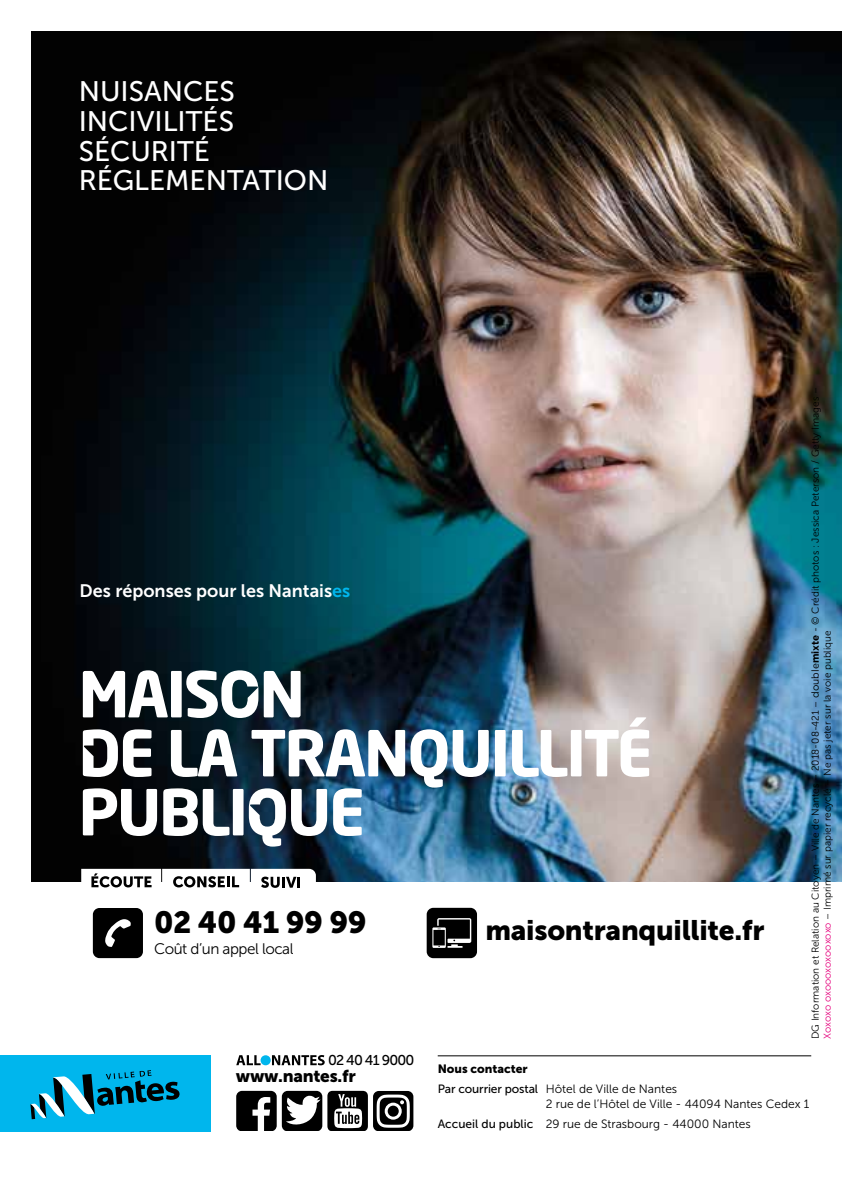
<style>
.page{position:relative;width:842px;height:1191px;background:#fff}
.page>*{position:absolute;margin:0;border:0;box-sizing:border-box;transform-origin:0 0}
.t1{font:30.4px "Museo Sans 900";letter-spacing:-.01em;color:#000}
.t2{font:28.2px/29.6px "Museo Sans 500";color:#fff}
.t3{font:28px "Museo Sans 900";letter-spacing:-.01em;color:#000}
.t4{font:18px "Museo Sans 700";color:#fff}
.t5{font:17.2px "Museo Sans 900";letter-spacing:-.015em;color:#000}
.t6{font:15.2px "Museo Sans 300";letter-spacing:-.03em;color:#000}
.t7{font:14.2px "Museo Sans 500";letter-spacing:-.06em;color:#000}
.t8{font:12px/14.4px "Museo Sans 300";color:#000}
.t9{font:12px "Museo Sans 900";color:#000}
.t10{font:10px/12px "Museo Sans 300";color:#000}
.s1{color:#00b6ed}
.s2{font-family:"Gotham"}
.s3{font-family:"Gotham";font-weight:700}
.s4{color:#e6007d}
.s5{font-family:"Museo Sans 500"}
</style>
<div class="page">
<div style="left:0;top:1054px;width:211px;height:77px;background:#00b6ed"></div>
<svg style="left:30px;top:1070px;width:150px;height:49px"></svg>
<svg style="left:236px;top:1055px;width:89px;height:10px"></svg>
<svg style="left:236px;top:1090px;width:177px;height:40px"></svg>
<hr style="left:438px;top:1055px;width:373px;height:1px;background:#000">
<img style="left:31px;top:32px;width:811px;height:850px">
<svg style="left:93px;top:908px;width:50px;height:50px;background:#1c1c1c"></svg>
<svg style="left:427px;top:907px;width:50px;height:51px;background:#262626"></svg>
<svg style="left:83px;top:670px;width:85px;height:47px"></svg>
<svg style="left:264px;top:671px;width:37px;height:46px"></svg>
<svg style="left:83px;top:729px;width:69px;height:48px"></svg>
<svg style="left:186px;top:670px;width:72px;height:48px"></svg>
<svg style="left:83px;top:788px;width:74px;height:48px"></svg>
<div style="left:171px;top:671px;width:11px;height:46px;background:#fff"></div>
<svg style="left:512px;top:730px;width:55px;height:47px"></svg>
<div style="left:495px;top:730px;width:11px;height:46px;background:#fff"></div>
<svg style="left:453px;top:730px;width:36px;height:47px"></svg>
<div style="left:571px;top:730px;width:10px;height:46px;background:#fff"></div>
<svg style="left:171px;top:729px;width:66px;height:48px"></svg>
<svg style="left:585px;top:717px;width:64px;height:60px"></svg>
<div style="left:233px;top:789px;width:11px;height:46px;background:#fff"></div>
<svg style="left:163px;top:788px;width:66px;height:48px"></svg>
<img style="left:249px;top:729px;width:198px;height:117px">
<svg style="left:81px;top:869px;width:235px;height:19px"></svg>
<h2 class="t2" style="left:79px;top:77px;width:251px">NUISANCES<br>INCIVILITÉS<br>SÉCURITÉ<br>RÉGLEMENTATION</h2>
<h3 class="t4" style="left:80px;top:581px;width:272px">Des réponses pour les Nantais<span class="s1">es</span></h3>
<h1 class="t1" style="left:154px;top:905px;width:214px">02 40 41 99 99</h1>
<h3 class="t6" style="left:154px;top:940px;width:141px">Coût d’un appel local</h3>
<h3 class="t7" style="left:328px;top:1052px;width:88px">02 40 41 9000</h3>
<h3 class="t5" style="left:236px;top:1066px;width:121px">www.nantes.fr</h3>
<h3 class="t3" style="left:485px;top:914px;width:281px">maisontranquillite.fr</h3>
<p class="t10" style="left:809px;top:1039px;width:653px;rotate:-90deg">DG Information et Relation au Citoyen – Ville de Nantes – 2018-08-421 – <span class="s2">double</span><span class="s3">mixte</span> - © Crédit photos : Jessica Peterson / Getty Images –<br><span class="s4">Xoxoxo oxoooxoxooxoxo</span> – Imprimé sur papier recyclé – Ne pas jeter sur la voie publique</p>
<p class="t9" style="left:438px;top:1062px;width:91px">Nous contacter</p>
<p class="t8" style="left:546px;top:1082px;width:265px;text-indent:-108px"><span class="s5">Par courrier postal</span> Hôtel de Ville de Nantes<br>2 rue de l’Hôtel de Ville - 44094 Nantes Cedex 1</p>
<p class="t8" style="left:438px;top:1116px;width:315px"><span class="s5">Accueil du public</span> 29 rue de Strasbourg - 44000 Nantes</p>
</div>
